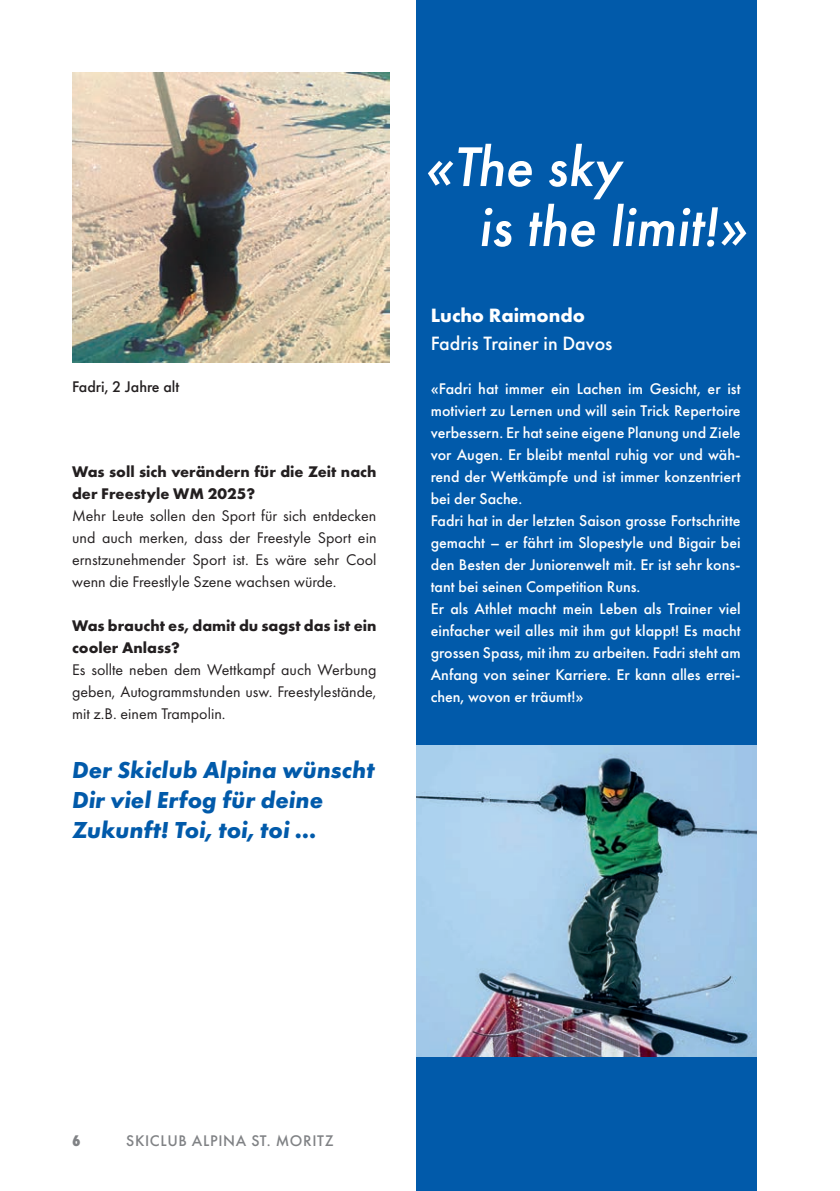
<style>
.page{position:relative;width:840px;height:1191px;background:#fff}
.page>*{position:absolute;margin:0;border:0;box-sizing:border-box;transform-origin:0 0}
.t1{font:italic 500 58px/60px "Futura PT";color:#fff}
.t2{font:italic 700 24px/30px "Futura PT";color:#015aaa}
.t3{font:500 20px "Futura PT";color:#fff}
.t4{font:700 20px "Futura PT";color:#fff}
.t5{font:500 16px/22px "Futura PT";color:#fff}
.t6{font:16px/22px "Futura PT";color:#231f20;text-align:justify}
.t7{font:700 16px/22px "Futura PT";color:#231f20}
.t8{font:500 16px "Futura PT";letter-spacing:.04em;color:#808285}
.t9{font:500 16px "Futura PT";color:#231f20}
.t10{font:800 16px "Futura PT Cond";color:#808285}
</style>
<div class="page">
<div style="left:416px;top:0;width:340px;height:1191px;background:#015aaa"></div>
<img style="left:72px;top:72px;width:317px;height:290px">
<img style="left:416px;top:746px;width:340px;height:310px">
<p class="t9" style="left:72px;top:377px;width:109px">Fadri, 2 Jahre alt</p>
<p class="t7" style="left:72px;top:460px;width:306px">Was soll sich verändern für die Zeit nach der Freestyle WM 2025?</p>
<p class="t6" style="left:72px;top:505px;width:306px">Mehr Leute sollen den Sport für sich entdecken und auch merken, dass der Freestyle Sport ein ernstzunehmender Sport ist. Es wäre sehr Cool wenn die Freestlyle Szene wachsen würde.</p>
<p class="t7" style="left:72px;top:614px;width:306px">Was braucht es, damit du sagst das ist ein cooler Anlass?</p>
<p class="t6" style="left:72px;top:659px;width:306px">Es sollte neben dem Wettkampf auch Werbung geben, Autogrammstunden usw. Freestylestände, mit z.B. einem Trampolin.</p>
<h2 class="t2" style="left:72px;top:755px;width:303px">Der Skiclub Alpina wünscht<br>Dir viel Erfog für deine<br>Zukunft! Toi, toi, toi …</h2>
<h1 class="t1" style="left:478px;top:137px;width:270px;text-indent:-54px">«The sky<br>is the limit!»</h1>
<p class="t4" style="left:430px;top:302px;width:156px">Lucho Raimondo</p>
<p class="t3" style="left:430px;top:331px;width:183px">Fadris Trainer in Davos</p>
<p class="t5" style="left:430px;top:377px;width:311px">«Fadri hat immer ein Lachen im Gesicht, er ist motiviert zu Lernen und will sein Trick Repertoire verbessern. Er hat seine eigene Planung und Ziele vor Augen. Er bleibt mental ruhig vor und wäh&shy;rend der Wettkämpfe und ist immer konzentriert bei der Sache.<br>Fadri hat in der letzten Saison grosse Fortschritte gemacht – er fährt im Slopestyle und Bigair bei den Besten der Juniorenwelt mit. Er ist sehr kons&shy;tant bei seinen Competition Runs.<br>Er als Athlet macht mein Leben als Trainer viel einfacher weil alles mit ihm gut klappt! Es macht grossen Spass, mit ihm zu arbeiten. Fadri steht am Anfang von seiner Karriere. Er kann alles errei&shy;chen, wovon er träumt!»</p>
<p class="t10" style="left:72px;top:1131px;width:10px">6</p>
<p class="t8" style="left:126px;top:1131px;width:209px">SKICLUB ALPINA ST. MORITZ</p>
</div>
